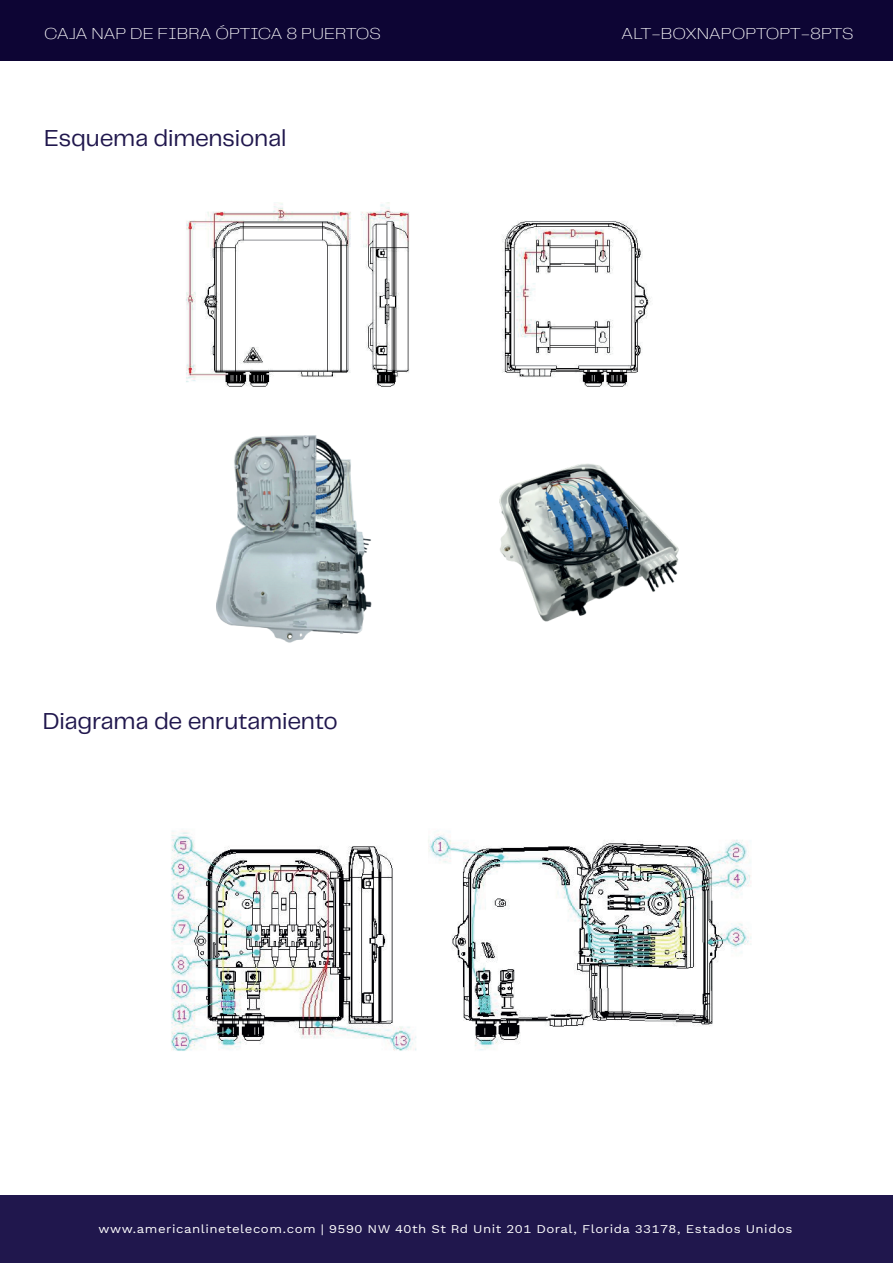
<style>
.page{position:relative;width:893px;height:1263px;background:#fff}
.page>*{position:absolute;margin:0;border:0;box-sizing:border-box;transform-origin:0 0}
.t1{font:24px "PP Telegraf";letter-spacing:-.01em;color:#20174d}
.t2{font:200 16.5px "PP Telegraf";letter-spacing:-.02em;color:#fff;scale:1.11 1}
.t3{font:12px "Elaine Sans";letter-spacing:.04em;color:#fff;scale:1.11 1}
</style>
<div class="page">
<div style="left:0;top:0;width:893px;height:60px;background:#0d0534"></div>
<div style="left:0;top:1195px;width:893px;height:68px;background:#20174d"></div>
<img style="left:186px;top:202px;width:493px;height:441px">
<img style="left:171px;top:831px;width:580px;height:220px">
<h2 class="t2" style="left:44px;top:23px;width:305px">CAJA NAP DE FIBRA ÓPTICA 8 PUERTOS</h2>
<h2 class="t2" style="left:621px;top:23px;width:211px">ALT-BOXNAPOPTOPT-8PTS</h2>
<h1 class="t1" style="left:44px;top:122px;width:244px">Esquema dimensional</h1>
<h1 class="t1" style="left:43px;top:705px;width:297px">Diagrama de enrutamiento</h1>
<p class="t3" style="left:99px;top:1219px;width:627px">www.americanlinetelecom.com | 9590 NW 40th St Rd Unit 201 Doral, Florida 33178, Estados Unidos</p>
</div>
